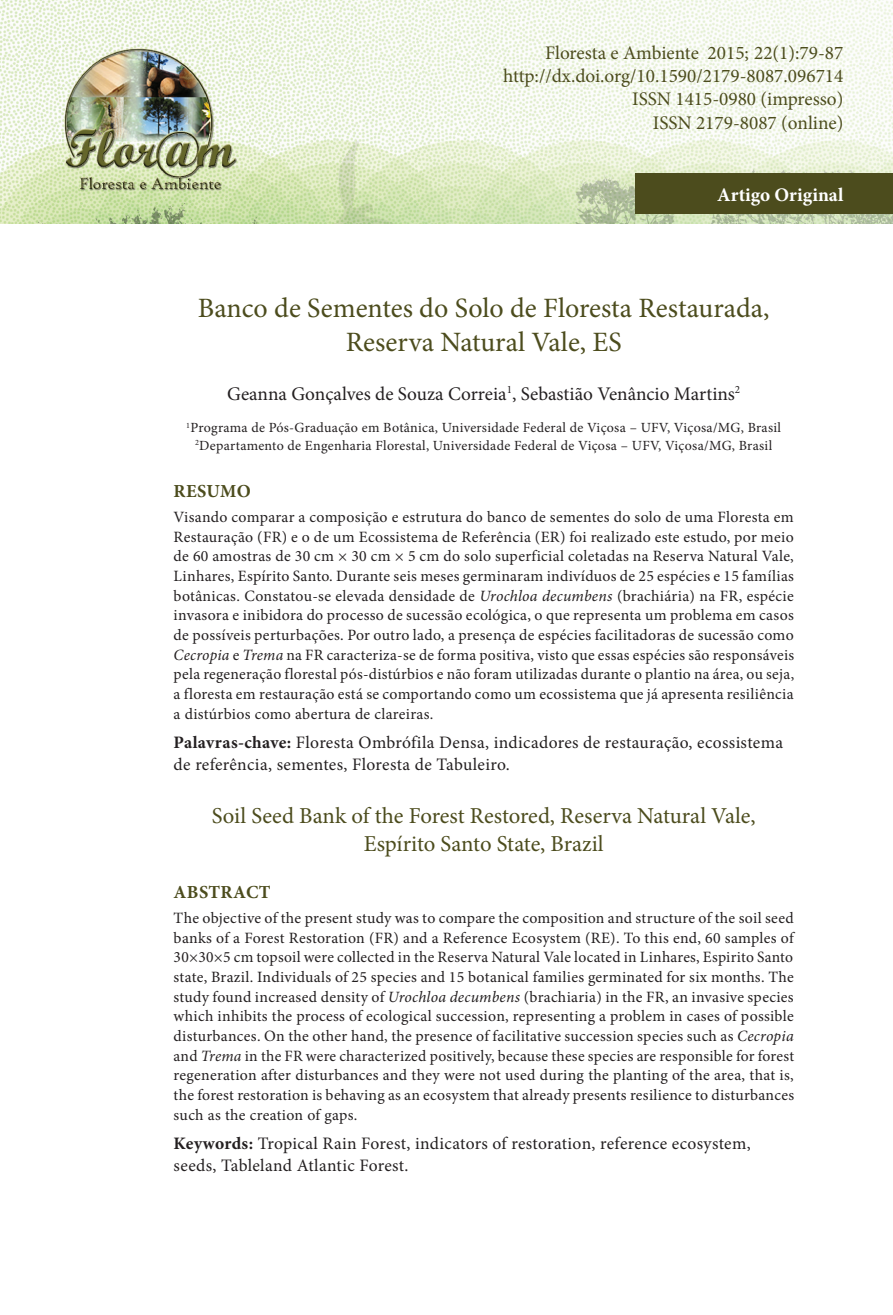
<style>
.page{position:relative;width:893px;height:1315px;background:#fff}
.page>*{position:absolute;margin:0;border:0;box-sizing:border-box;transform-origin:0 0}
.t1{font:28px/34.3px "Minion Pro";color:#4c4c1d;text-align:center}
.t2{font:22.75px/28px "Minion Pro";color:#4c4c1d;text-align:center}
.t3{font:19.25px/23.1px "Minion Pro";color:#4c4c1d;text-align:right}
.t4{font:19.25px "Minion Pro";color:#231f20}
.t5{font:700 19.25px "Minion Pro";color:#fff}
.t6{font:700 18.38px "Minion Pro";letter-spacing:.02em;color:#4c4c1d}
.t7{font:17.5px/21.7px "Minion Pro";letter-spacing:.02em;color:#231f20}
.t8{font:15.75px/19.6px "Minion Pro";letter-spacing:.02em;color:#231f20;text-align:justify}
.t9{font:14px/17.5px "Minion Pro";letter-spacing:.02em;color:#231f20;text-align:center}
.s1{font-style:italic}
.s2{font-weight:700}
</style>
<div class="page">
<img style="left:0;top:0;width:893px;height:223px">
<div style="left:635px;top:174px;width:258px;height:40px;background:#4c4c1d"></div>
<p class="t3" style="left:503px;top:42px;width:342px">Floresta e Ambiente 2015; 22(1):79-87 http://dx.doi.org/10.1590/2179-8087.096714<br>ISSN 1415-0980 (impresso)<br>ISSN 2179-8087 (online)</p>
<p class="t5" style="left:717px;top:181px;width:128px">Artigo Original</p>
<h1 class="t1" style="left:198px;top:291px;width:573px">Banco de Sementes do Solo de Floresta Restaurada,<br>Reserva Natural Vale, ES</h1>
<p class="t4" style="left:227px;top:381px;width:515px">Geanna Gonçalves de Souza Correia<sup>1</sup>, Sebastião Venâncio Martins<sup>2</sup></p>
<p class="t9" style="left:186px;top:419px;width:596px"><sup>1</sup>Programa de Pós-Graduação em Botânica, Universidade Federal de Viçosa – UFV, Viçosa/MG, Brasil<br><sup>2</sup>Departamento de Engenharia Florestal, Universidade Federal de Viçosa – UFV, Viçosa/MG, Brasil</p>
<p class="t6" style="left:174px;top:478px;width:79px">RESUMO</p>
<p class="t8" style="left:174px;top:507px;width:622px">Visando comparar a composição e estrutura do banco de sementes do solo de uma Floresta em Restauração (FR) e o de um Ecossistema de Referência (ER) foi realizado este estudo, por meio de 60 amostras de 30 cm × 30 cm × 5 cm do solo superficial coletadas na Reserva Natural Vale, Linhares, Espírito Santo. Durante seis meses germinaram indivíduos de 25 espécies e 15 famílias botânicas. Constatou-se elevada densidade de <span class="s1">Urochloa decumbens</span> (brachiária) na FR, espécie invasora e inibidora do processo de sucessão ecológica, o que representa um problema em casos de possíveis perturbações. Por outro lado, a presença de espécies facilitadoras de sucessão como <span class="s1">Cecropia</span> e <span class="s1">Trema</span> na FR caracteriza-se de forma positiva, visto que essas espécies são responsáveis pela regeneração florestal pós-distúrbios e não foram utilizadas durante o plantio na área, ou seja, a floresta em restauração está se comportando como um ecossistema que já apresenta resiliência a distúrbios como abertura de clareiras.</p>
<p class="t7" style="left:174px;top:731px;width:611px"><span class="s2">Palavras-chave:</span> Floresta Ombrófila Densa, indicadores de restauração, ecossistema de referência, sementes, Floresta de Tabuleiro.</p>
<h2 class="t2" style="left:212px;top:801px;width:545px">Soil Seed Bank of the Forest Restored, Reserva Natural Vale,<br>Espírito Santo State, Brazil</h2>
<p class="t6" style="left:174px;top:879px;width:99px">ABSTRACT</p>
<p class="t8" style="left:174px;top:908px;width:622px">The objective of the present study was to compare the composition and structure of the soil seed banks of a Forest Restoration (FR) and a Reference Ecosystem (RE). To this end, 60 samples of 30×30×5 cm topsoil were collected in the Reserva Natural Vale located in Linhares, Espirito Santo state, Brazil. Individuals of 25 species and 15 botanical families germinated for six months. The study found increased density of <span class="s1">Urochloa decumbens</span> (brachiaria) in the FR, an invasive species which inhibits the process of ecological succession, representing a problem in cases of possible disturbances. On the other hand, the presence of facilitative succession species such as <span class="s1">Cecropia </span>and <span class="s1">Trema</span> in the FR were characterized positively, because these species are responsible for forest regeneration after disturbances and they were not used during the planting of the area, that is, the forest restoration is behaving as an ecosystem that already presents resilience to disturbances such as the creation of gaps.</p>
<p class="t7" style="left:174px;top:1132px;width:579px"><span class="s2">Keywords:</span> Tropical Rain Forest, indicators of restoration, reference ecosystem, seeds, Tableland Atlantic Forest.</p>
</div>
